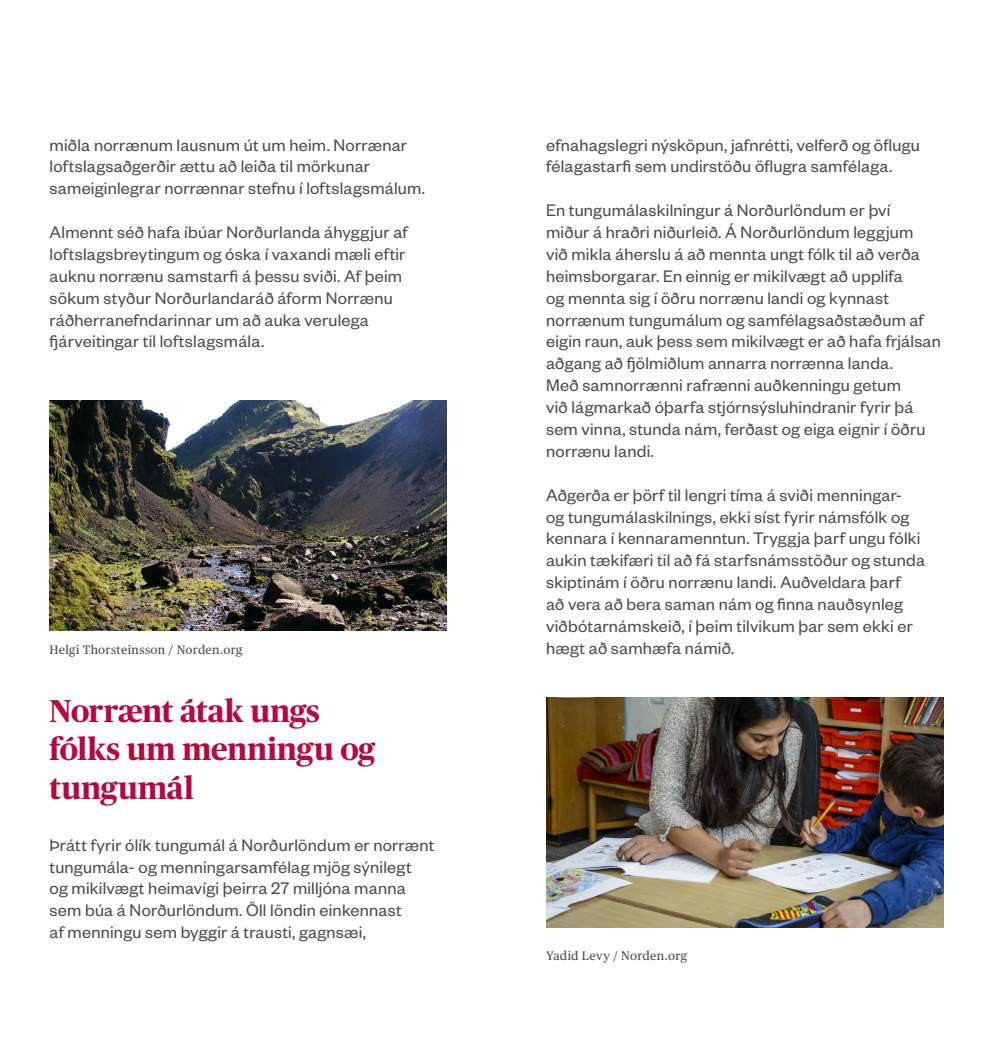
<style>
.page{position:relative;width:993px;height:1042px;background:#fff}
.page>*{position:absolute;margin:0;border:0;box-sizing:border-box;transform-origin:0 0}
.Overskrfit_Publico_2{font:700 31.5px/38.5px "Publico Headline";color:#ba053d}
.Brødtekst_Founders_1{font:18.38px/21.9px "Founders Grotesk";letter-spacing:.015em;color:#4b4c4d}
.Bullet_Brødteskt_Pub{font:12.25px "Publico Text";letter-spacing:.02em;color:#4b4c4d}
</style>
<div class="page">
<img style="left:546px;top:697px;width:397px;height:230px">
<img style="left:50px;top:400px;width:396px;height:231px">
<p class="Brødtekst_Founders_1" style="left:50px;top:133px;width:377px">miðla norrænum lausnum út um heim. Norrænar loftslagsaðgerðir ættu að leiða til mörkunar sameiginlegrar norrænnar stefnu í loftslagsmálum.</p>
<p class="Brødtekst_Founders_1" style="left:50px;top:220px;width:359px">Almennt séð hafa íbúar Norðurlanda áhyggjur af loftslagsbreytingum og óska í vaxandi mæli eftir auknu norrænu samstarfi á þessu sviði. Af þeim sökum styður Norðurlandaráð áform Norrænu ráðherranefndarinnar um að auka verulega fjárveitingar til loftslagsmála.</p>
<p class="Bullet_Brødteskt_Pub" style="left:50px;top:640px;width:194px">Helgi Thorsteinsson / Norden.org</p>
<p class="Overskrfit_Publico_2" style="left:50px;top:690px;width:327px">Norrænt átak ungs fólks um menningu og tungumál</p>
<p class="Brødtekst_Founders_1" style="left:50px;top:833px;width:386px">Þrátt fyrir ólík tungumál á Norðurlöndum er norrænt tungumála- og menningarsamfélag mjög sýnilegt og mikilvægt heimavígi þeirra 27 milljóna manna sem búa á Norðurlöndum. Öll löndin einkennast<br>af menningu sem byggir á trausti, gagnsæi,</p>
<p class="Brødtekst_Founders_1" style="left:546px;top:133px;width:375px">efnahagslegri nýsköpun, jafnrétti, velferð og öflugu félagastarfi sem undirstöðu öflugra samfélaga.</p>
<p class="Brødtekst_Founders_1" style="left:546px;top:198px;width:396px">En tungumálaskilningur á Norðurlöndum er því<br>miður á hraðri niðurleið. Á Norðurlöndum leggjum<br>við mikla áherslu á að mennta ungt fólk til að verða heimsborgarar. En einnig er mikilvægt að upplifa<br>og mennta sig í öðru norrænu landi og kynnast norrænum tungumálum og samfélagsaðstæðum af eigin raun, auk þess sem mikilvægt er að hafa frjálsan aðgang að fjölmiðlum annarra norrænna landa.<br>Með samnorrænni rafrænni auðkenningu getum<br>við lágmarkað óþarfa stjórnsýsluhindranir fyrir þá sem vinna, stunda nám, ferðast og eiga eignir í öðru norrænu landi.</p>
<p class="Brødtekst_Founders_1" style="left:546px;top:483px;width:380px">Aðgerða er þörf til lengri tíma á sviði menningar-<br>og tungumálaskilnings, ekki síst fyrir námsfólk og kennara í kennaramenntun. Tryggja þarf ungu fólki aukin tækifæri til að fá starfsnámsstöður og stunda skiptinám í öðru norrænu landi. Auðveldara þarf<br>að vera að bera saman nám og finna nauðsynleg viðbótarnámskeið, í þeim tilvikum þar sem ekki er hægt að samhæfa námið.</p>
<p class="Bullet_Brødteskt_Pub" style="left:546px;top:946px;width:142px">Yadid Levy / Norden.org</p>
</div>
